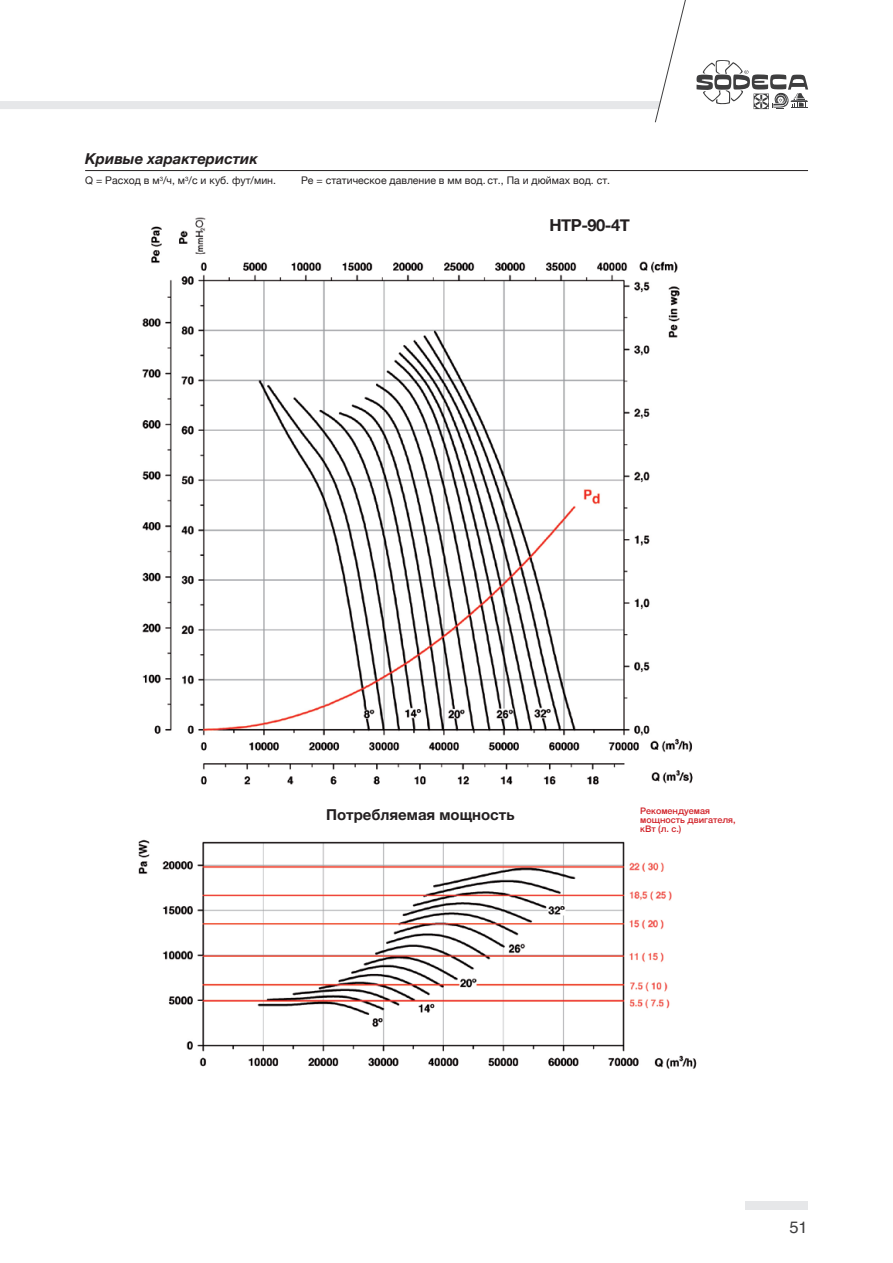
<style>
.page{position:relative;width:893px;height:1263px;background:#fff}
.page>*{position:absolute;margin:0;border:0;box-sizing:border-box;transform-origin:0 0}
.t1{font:700 16.5px "Helvetica Neue";letter-spacing:-.03em;color:#231f20}
.t2{font:16.5px "Helvetica";color:#3e3e3f}
.t3{font:700 15px "Helvetica Neue";color:#231f20}
.t4{font:italic 700 15px "Helvetica Neue";color:#231f20}
.t5{font:10.5px "Helvetica Neue";color:#231f20}
.t6{font:500 9px/9px "Helvetica Neue";color:#d1232a}
</style>
<div class="page">
<div style="left:746px;top:1202px;width:62px;height:8px;background:#e6e7e9"></div>
<svg style="left:0;top:0;width:686px;height:123px"></svg>
<svg style="left:696px;top:60px;width:112px;height:49px"></svg>
<img style="left:138px;top:217px;width:559px;height:852px">
<hr style="left:85px;top:170px;width:723px;height:1px;background:#231f20">
<h2 class="t4" style="left:85px;top:147px;width:174px">Кривые характеристик</h2>
<p class="t5" style="left:85px;top:173px;width:192px">Q = Расход в м<sup>3</sup>/ч, м<sup>3</sup>/с и куб. фут/мин.</p>
<p class="t5" style="left:301px;top:173px;width:311px">Pe = статическое давление в мм вод. ст., Па и дюймах вод. ст.</p>
<h1 class="t1" style="left:549px;top:212px;width:82px">HTP-90-4T</h1>
<h2 class="t3" style="left:326px;top:803px;width:190px">Потребляемая мощность</h2>
<p class="t6" style="left:640px;top:806px;width:97px">Рекомендуемая мощность двигателя, кВт (л. с.)</p>
<h1 class="t2" style="left:789px;top:1214px;width:20px">51</h1>
</div>
